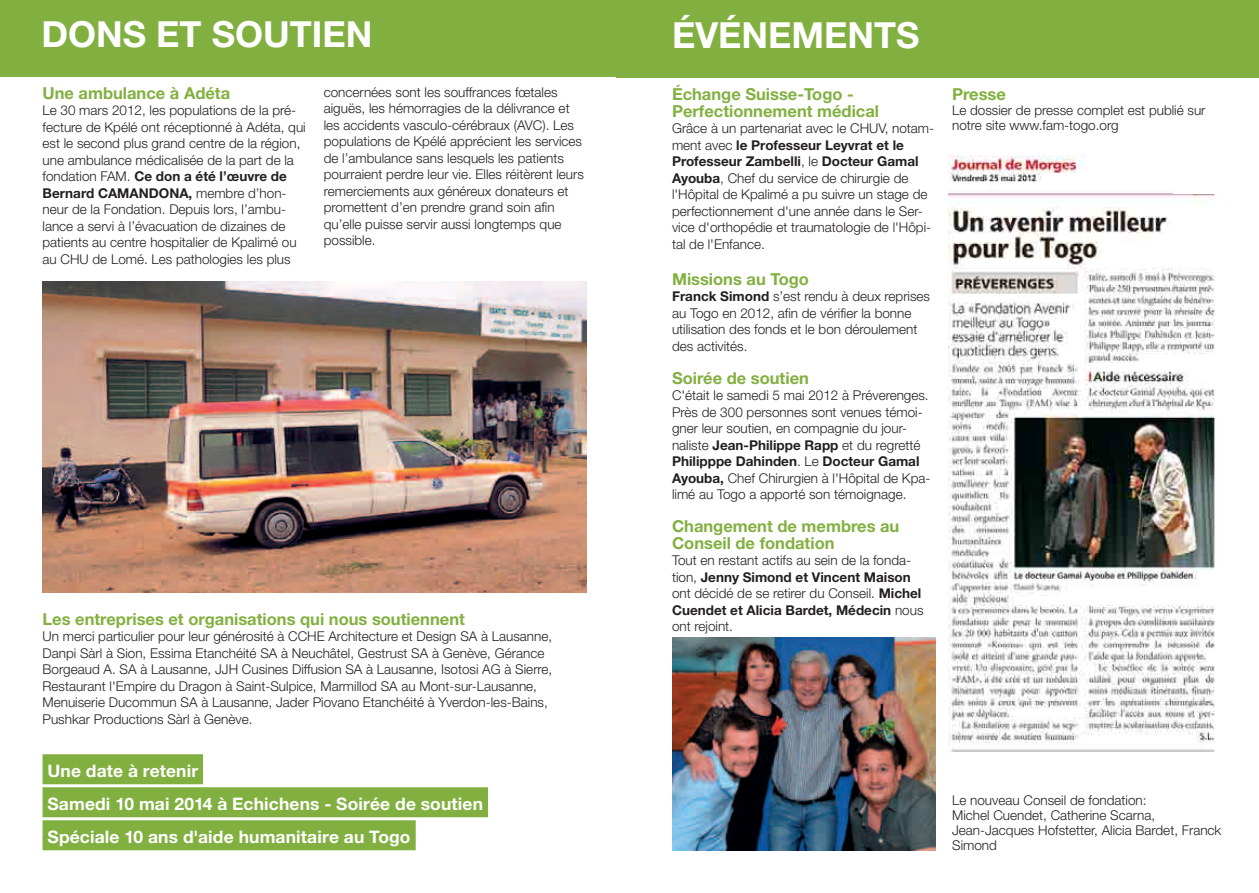
<style>
.page{position:relative;width:1259px;height:893px;background:#fff}
.page>*{position:absolute;margin:0;border:0;box-sizing:border-box;transform-origin:0 0}
.t1{font:700 36px "Helvetica Neue LT Std";color:#fff}
.t2{font:700 17.25px/33px "Helvetica Neue LT Std";letter-spacing:.01em;color:#fff}
.t3{font:700 16.5px/16.5px "Helvetica Neue LT Std";color:#82b040}
.t4{font:300 13.5px/16.5px "Helvetica Neue LT Std";color:#231f20}
.s1{font-weight:700}
</style>
<div class="page">
<div style="left:0;top:0;width:722px;height:77px;background:#82b040"></div>
<div style="left:617px;top:0;width:642px;height:77px;background:#82b040"></div>
<img style="left:43px;top:282px;width:544px;height:310px">
<img style="left:948px;top:155px;width:267px;height:597px">
<img style="left:672px;top:637px;width:263px;height:213px">
<div style="left:43px;top:754px;width:160px;height:30px;background:#82b040"></div>
<div style="left:43px;top:787px;width:445px;height:30px;background:#82b040"></div>
<div style="left:43px;top:820px;width:373px;height:30px;background:#82b040"></div>
<div style="left:1172px;top:134px;width:49px;height:59px;background:#fff"></div>
<h1 class="t1" style="left:42px;top:12px;width:332px">DONS ET SOUTIEN</h1>
<p class="t3" style="left:43px;top:84px;width:189px">Une ambulance à Adéta</p>
<p class="t4" style="left:43px;top:102px;width:265px">Le 30 mars 2012, les populations de la pré&shy;fecture de Kpélé ont réceptionné à Adéta, qui est le second plus grand centre de la région, une ambulance médicalisée de la part de la fondation FAM. <span class="s1">Ce don a été l’œuvre de Bernard CAMANDONA,</span> membre d’hon&shy;neur de la Fondation. Depuis lors, l’ambu&shy;lance a servi à l’évacuation de dizaines de patients au centre hospitalier de Kpalimé ou au CHU de Lomé. Les pathologies les plus</p>
<p class="t4" style="left:324px;top:83px;width:262px">concernées sont les souffrances fœtales aiguës, les hémorragies de la délivrance et les accidents vasculo-cérébraux (AVC). Les populations de Kpélé apprécient les services de l’ambulance sans lesquels les patients pourraient perdre leur vie. Elles réitèrent leurs remerciements aux généreux donateurs et promettent d’en prendre grand soin afin qu’elle puisse servir aussi longtemps que possible.</p>
<p class="t3" style="left:43px;top:610px;width:424px">Les entreprises et organisations qui nous soutiennent</p>
<p class="t4" style="left:43px;top:628px;width:511px">Un merci particulier pour leur générosité à CCHE Architecture et Design SA à Lausanne, Danpi Sàrl à Sion, Essima Etanchéité SA à Neuchâtel, Gestrust SA à Genève, Gérance Borgeaud A. SA à Lausanne, JJH Cusines Diffusion SA à Lausanne, Isotosi AG à Sierre, Restaurant l'Empire du Dragon à Saint-Sulpice, Marmillod SA au Mont-sur-Lausanne, Menuiserie Ducommun SA à Lausanne, Jader Piovano Etanchéité à Yverdon-les-Bains, Pushkar Productions Sàrl à Genève.</p>
<p class="t2" style="left:47px;top:754px;width:437px">Une date à retenir<br>Samedi 10 mai 2014 à Echichens - Soirée de soutien<br>Spéciale 10 ans d'aide humanitaire au Togo</p>
<h1 class="t1" style="left:672px;top:12px;width:249px">éVéNEMENTS</h1>
<p class="t3" style="left:672px;top:86px;width:209px">Échange Suisse-Togo -<br>Perfectionnement médical</p>
<p class="t4" style="left:672px;top:120px;width:264px">Grâce à un partenariat avec le CHUV, notam&shy;ment avec <span class="s1">le Professeur Leyvrat et le Professeur Zambelli</span>, le <span class="s1">Docteur Gamal Ayouba</span>, Chef du service de chirurgie de l'Hôpital de Kpalimé a pu suivre un stage de perfectionnement d'une année dans le Ser&shy;vice d'orthopédie et traumatologie de l'Hôpi&shy;tal de l'Enfance.</p>
<p class="t3" style="left:672px;top:270px;width:138px">Missions au Togo</p>
<p class="t4" style="left:672px;top:288px;width:260px"><span class="s1">Franck Simond</span> s’est rendu à deux reprises au Togo en 2012, afin de vérifier la bonne utilisation des fonds et le bon déroulement des activités.</p>
<p class="t3" style="left:672px;top:369px;width:138px">Soirée de soutien</p>
<p class="t4" style="left:672px;top:387px;width:260px">C'était le samedi 5 mai 2012 à Préverenges.<br>Près de 300 personnes sont venues témoi&shy;gner leur soutien, en compagnie du jour&shy;naliste <span class="s1">Jean-Philippe Rapp</span> et du regretté <span class="s1">Philipppe Dahinden</span>. Le <span class="s1">Docteur Gamal Ayouba,</span> Chef Chirurgien à l'Hôpital de Kpa&shy;limé au Togo a apporté son témoignage.</p>
<p class="t3" style="left:672px;top:518px;width:229px">Changement de membres au<br>Conseil de fondation</p>
<p class="t4" style="left:672px;top:552px;width:253px">Tout en restant actifs au sein de la fonda&shy;tion, <span class="s1">Jenny Simond et Vincent Maison </span>ont décidé de se retirer du Conseil. <span class="s1">Michel Cuendet et Alicia Bardet, Médecin</span> nous ont rejoint.</p>
<p class="t3" style="left:952px;top:86px;width:55px">Presse</p>
<p class="t4" style="left:952px;top:102px;width:255px;line-height:15px">Le dossier de presse complet est publié sur notre site www.fam-togo.org</p>
<p class="t4" style="left:952px;top:792px;width:271px;line-height:15px">Le nouveau Conseil de fondation:<br>Michel Cuendet, Catherine Scarna,<br>Jean-Jacques Hofstetter, Alicia Bardet, Franck<br>Simond</p>
</div>
